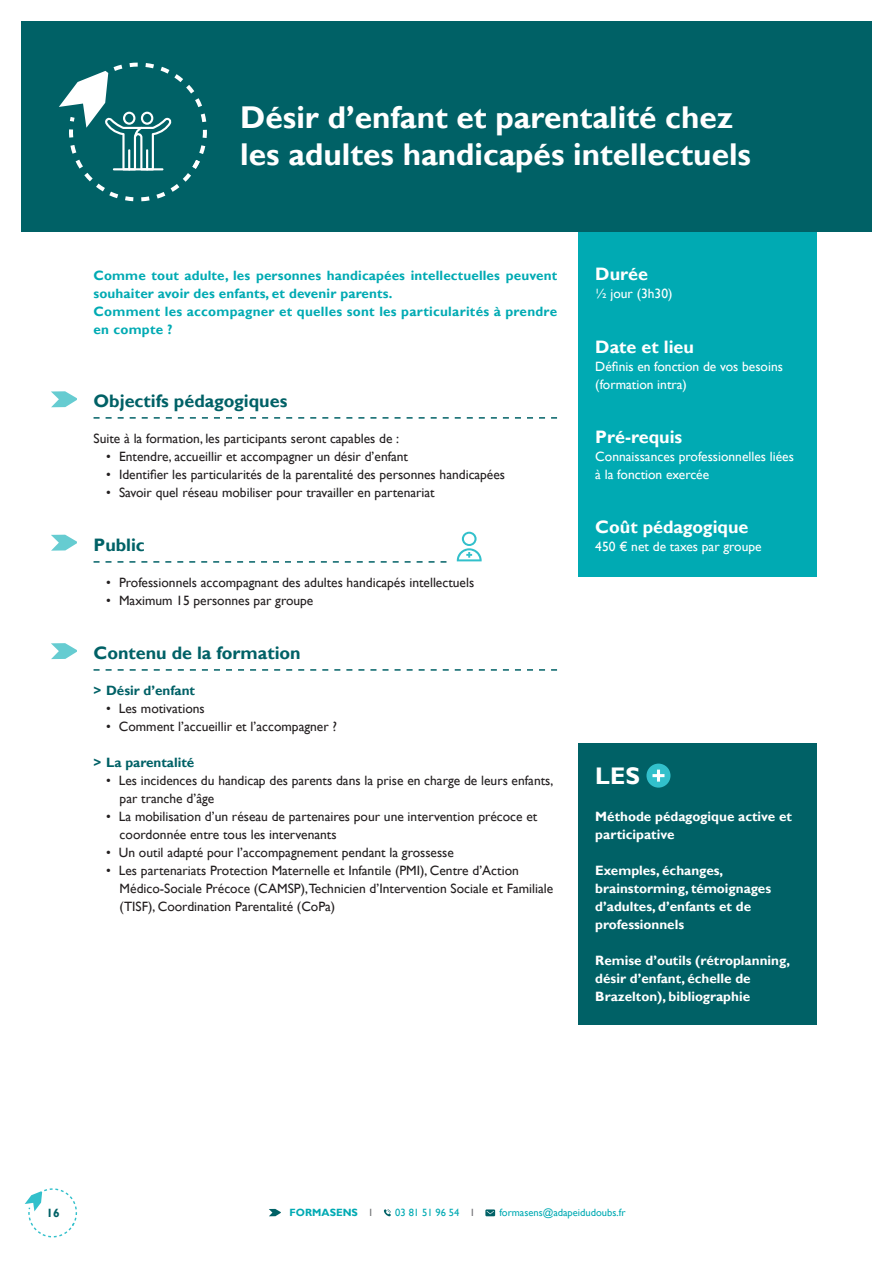
<style>
.page{position:relative;width:893px;height:1263px;background:#fff}
.page>*{position:absolute;margin:0;border:0;box-sizing:border-box;transform-origin:0 0}
.t1{font:700 31.5px/37.8px "Gill Sans";color:#fff}
.t2{font:700 24px "Gill Sans";color:#fff}
.t3{font:700 18px "Gill Sans";color:#006166}
.t4{font:700 18px "Gill Sans";color:#fff}
.t5{font:13.5px/18px "Gill Sans";color:#231f20}
.t6{font:700 13.5px/18px "Gill Sans";color:#fff}
.t7{font:700 13.5px/18px "Gill Sans";letter-spacing:.01em;color:#00aab3}
.t8{font:13.5px/18px "Gill Sans";color:#fff}
.t9{font:700 13.5px "Gill Sans";color:#006166}
.t10{font:700 12px "Gill Sans";color:#006166}
.t11{font:10.5px "Gill Sans";color:#00aab3}
.t12{font:700 10.5px "Gill Sans";color:#00aab3}
.s1{font-weight:400;color:#6c6d70}
.s2{color:#6c6d70}
</style>
<div class="page">
<svg style="left:25px;top:1188px;width:52px;height:49px"></svg>
<svg style="left:269px;top:1209px;width:12px;height:7px"></svg>
<svg style="left:384px;top:1209px;width:7px;height:7px"></svg>
<svg style="left:485px;top:1209px;width:10px;height:7px"></svg>
<div style="left:21px;top:21px;width:851px;height:211px;background:#006166"></div>
<svg style="left:457px;top:532px;width:25px;height:29px"></svg>
<svg style="left:59px;top:63px;width:148px;height:138px"></svg>
<hr style="left:113px;top:168px;width:50px;height:2px;background:#fff">
<div style="left:578px;top:743px;width:238px;height:281px;background:#006166"></div>
<div style="left:579px;top:232px;width:238px;height:344px;background:#00aab3"></div>
<svg style="left:94px;top:417px;width:463px;height:2px"></svg>
<svg style="left:94px;top:561px;width:352px;height:2px"></svg>
<svg style="left:94px;top:669px;width:463px;height:2px"></svg>
<div style="left:646px;top:764px;width:24px;height:24px;background:#32c0cb;border-radius:50%"></div>
<svg style="left:652px;top:770px;width:12px;height:12px"></svg>
<svg style="left:51px;top:391px;width:26px;height:16px"></svg>
<svg style="left:51px;top:535px;width:26px;height:16px"></svg>
<svg style="left:51px;top:643px;width:26px;height:16px"></svg>
<h1 class="t1" style="left:240px;top:99px;width:512px">Désir d’enfant et parentalité chez les adultes handicapés intellectuels</h1>
<p class="t7" style="left:94px;top:267px;width:465px">Comme tout adulte, les personnes handicapées intellectuelles peuvent souhaiter avoir des enfants, et devenir parents.<br>Comment les accompagner et quelles sont les particularités à prendre en compte ?</p>
<h3 class="t4" style="left:595px;top:264px;width:54px">Durée</h3>
<p class="t8" style="left:595px;top:285px;width:79px">½ jour (3h30)</p>
<h3 class="t4" style="left:595px;top:336px;width:100px">Date et lieu</h3>
<p class="t8" style="left:595px;top:357px;width:189px">Définis en fonction de vos besoins (formation intra)</p>
<h3 class="t4" style="left:595px;top:426px;width:88px">Pré-requis</h3>
<p class="t8" style="left:595px;top:447px;width:200px">Connaissances professionnelles liées à la fonction exercée</p>
<h3 class="t3" style="left:94px;top:390px;width:195px">Objectifs pédagogiques</h3>
<p class="t5" style="left:94px;top:429px;width:307px">Suite à la formation, les participants seront capables de :</p>
<p class="t5" style="left:106px;top:447px;width:303px">• Entendre, accueillir et accompagner un désir d’enfant</p>
<p class="t5" style="left:106px;top:465px;width:400px">• Identifier les particularités de la parentalité des personnes handicapées</p>
<p class="t5" style="left:106px;top:483px;width:330px">• Savoir quel réseau mobiliser pour travailler en partenariat</p>
<h3 class="t3" style="left:94px;top:534px;width:53px">Public</h3>
<p class="t5" style="left:106px;top:573px;width:369px">• Professionnels accompagnant des adultes handicapés intellectuels</p>
<p class="t5" style="left:106px;top:591px;width:209px">• Maximum 15 personnes par groupe</p>
<h3 class="t3" style="left:94px;top:642px;width:209px">Contenu de la formation</h3>
<p class="t9" style="left:93px;top:682px;width:103px">&gt; Désir d’enfant</p>
<p class="t5" style="left:106px;top:699px;width:100px">• Les motivations</p>
<p class="t5" style="left:106px;top:717px;width:232px">• Comment l’accueillir et l’accompagner ?</p>
<p class="t9" style="left:93px;top:754px;width:103px">&gt; La parentalité</p>
<p class="t5" style="left:120px;top:771px;width:435px;text-indent:-14px">• Les incidences du handicap des parents dans la prise en charge de leurs enfants, par tranche d’âge</p>
<p class="t5" style="left:120px;top:807px;width:419px;text-indent:-14px">• La mobilisation d’un réseau de partenaires pour une intervention précoce et coordonnée entre tous les intervenants</p>
<p class="t5" style="left:106px;top:843px;width:349px">• Un outil adapté pour l’accompagnement pendant la grossesse</p>
<p class="t5" style="left:120px;top:861px;width:435px;text-indent:-14px">• Les partenariats Protection Maternelle et Infantile (PMI), Centre d’Action<br>Médico-Sociale Précoce (CAMSP),Technicien d’Intervention Sociale et Familiale (TISF), Coordination Parentalité (CoPa)</p>
<h3 class="t4" style="left:595px;top:516px;width:155px">Coût pédagogique</h3>
<p class="t8" style="left:595px;top:537px;width:168px">450 € net de taxes par groupe</p>
<h2 class="t2" style="left:595px;top:762px;width:46px">LES</h2>
<p class="t6" style="left:595px;top:807px;width:198px">Méthode pédagogique active et participative</p>
<p class="t6" style="left:595px;top:861px;width:177px">Exemples, échanges, brainstorming, témoignages d’adultes, d’enfants et de professionnels</p>
<p class="t6" style="left:595px;top:951px;width:196px">Remise d’outils (rétroplanning, désir d’enfant, échelle de<br>Brazelton), bibliographie</p>
<p class="t10" style="left:47px;top:1205px;width:15px">16</p>
<p class="t12" style="left:290px;top:1206px;width:84px">FORMASENS <span class="s1">I</span></p>
<p class="t11" style="left:395px;top:1207px;width:80px">03 81 51 96 54 <span class="s2">I</span></p>
<p class="t11" style="left:499px;top:1207px;width:128px">formasens@adapeidudoubs.fr</p>
</div>
